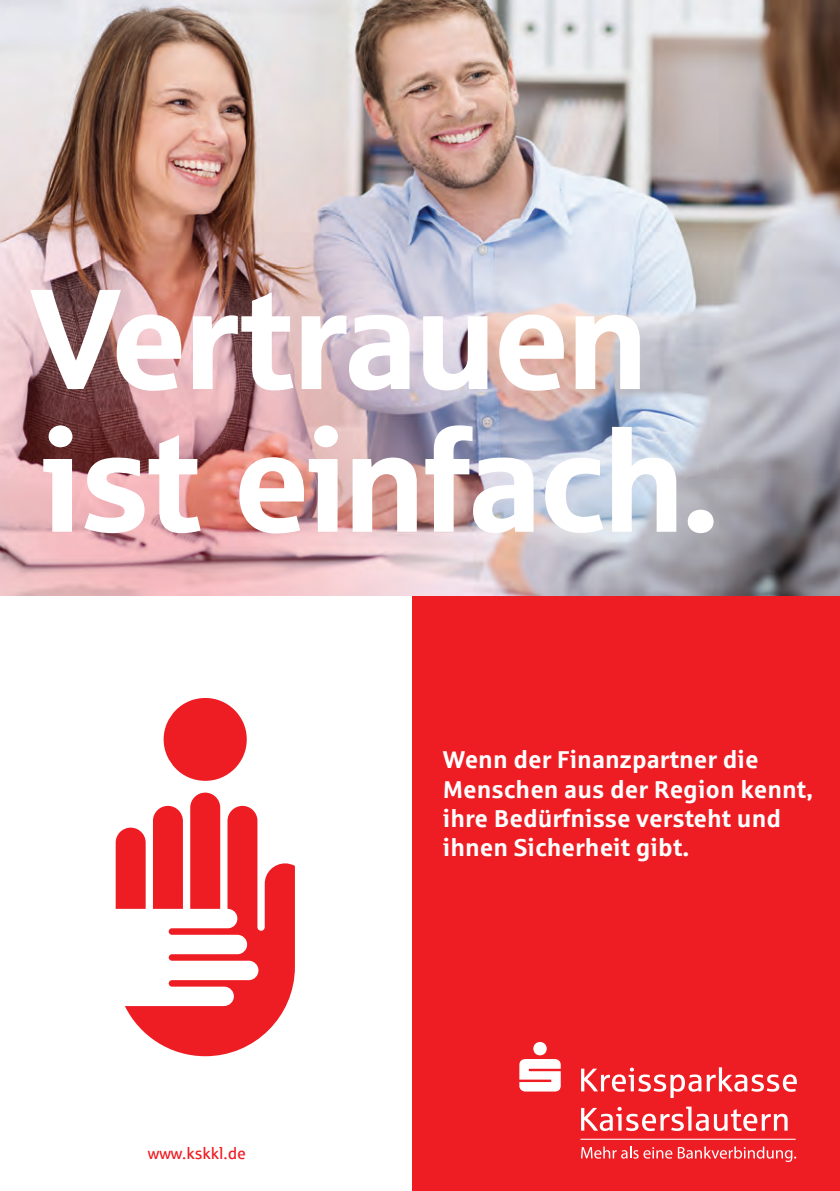
<style>
.page{position:relative;width:840px;height:1191px;background:#fff}
.page>*{position:absolute;margin:0;border:0;box-sizing:border-box;transform-origin:0 0}
.t1{font:142.6px/142.6px "Sparkasse Head";color:#fff}
.t2{font:700 24.4px/29.4px "Sparkasse Rg";color:#fff}
.t3{font:16.4px "Sparkasse Rg";color:#ee1d23}
</style>
<div class="page">
<div style="left:412px;top:595px;width:427px;height:596px;background:#ee1d23"></div>
<img style="left:0;top:0;width:839px;height:595px">
<svg style="left:163px;top:698px;width:83px;height:83px"></svg>
<svg style="left:190px;top:792px;width:30px;height:14px"></svg>
<svg style="left:116px;top:828px;width:9px;height:81px"></svg>
<svg style="left:125px;top:806px;width:170px;height:250px;fill:#ee1d23"></svg>
<svg style="left:581px;top:1067px;width:215px;height:31px"></svg>
<svg style="left:581px;top:1106px;width:206px;height:25px"></svg>
<svg style="left:519px;top:1042px;width:41px;height:49px"></svg>
<hr style="left:580px;top:1138px;width:215px;height:1px;background:#fff">
<svg style="left:581px;top:1146px;width:214px;height:16px"></svg>
<p class="t1" style="left:30px;top:262px;width:689px">Vertrauen ist einfach.</p>
<p class="t3" style="left:148px;top:1143px;width:100px">www.kskkl.de</p>
<p class="t2" style="left:442px;top:744px;width:371px">Wenn der Finanzpartner die<br>Menschen aus der Region kennt, ihre Bedürfnisse versteht und ihnen Sicherheit gibt.</p>
</div>
